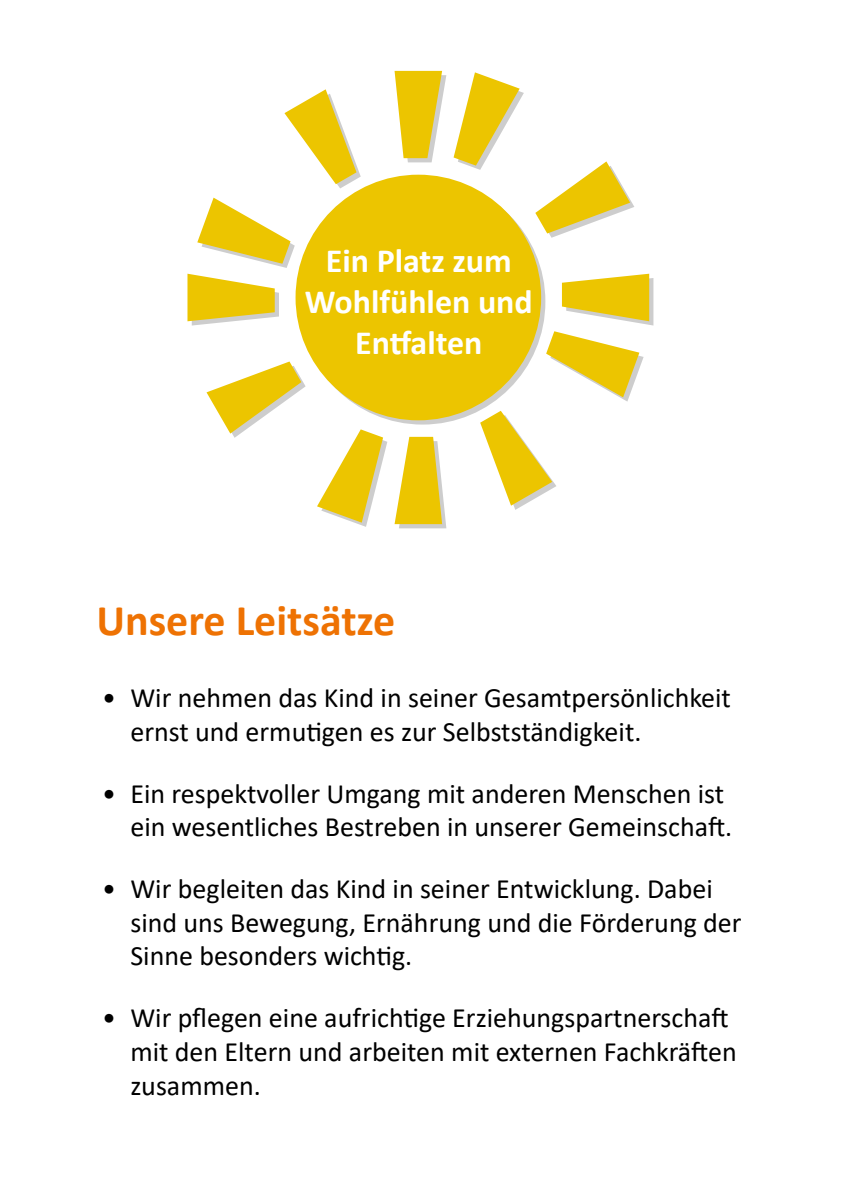
<style>
.page{position:relative;width:842px;height:1191px;background:#fff}
.page>*{position:absolute;margin:0;border:0;box-sizing:border-box;transform-origin:0 0}
.t1{font:700 44px "Calibri";color:#ee7203}
.t2{font:700 34px/40.8px "Calibri";color:#fff;text-align:center}
.t3{font:28px/33.6px "Calibri";color:#000}
</style>
<div class="page">
<svg style="left:300px;top:179px;width:245px;height:245px"></svg>
<div style="left:296px;top:175px;width:245px;height:245px;background:#ecc500;border-radius:50%"></div>
<svg style="left:395px;top:71px;width:51px;height:91px"></svg>
<svg style="left:187px;top:274px;width:92px;height:51px"></svg>
<svg style="left:562px;top:274px;width:91px;height:51px"></svg>
<svg style="left:395px;top:437px;width:51px;height:91px"></svg>
<svg style="left:197px;top:198px;width:98px;height:70px"></svg>
<svg style="left:317px;top:429px;width:70px;height:98px"></svg>
<svg style="left:454px;top:72px;width:70px;height:98px"></svg>
<svg style="left:546px;top:331px;width:98px;height:70px"></svg>
<svg style="left:284px;top:89px;width:77px;height:99px"></svg>
<svg style="left:206px;top:361px;width:100px;height:77px"></svg>
<svg style="left:535px;top:161px;width:99px;height:77px"></svg>
<svg style="left:480px;top:411px;width:76px;height:99px"></svg>
<p class="t2" style="left:305px;top:240px;width:229px">Ein Platz zum<br>Wohlfühlen und<br>Entfalten</p>
<h1 class="t1" style="left:96px;top:589px;width:301px">Unsere Leitsätze</h1>
<p class="t3" style="left:130px;top:680px;width:602px;text-indent:-28px">• Wir nehmen das Kind in seiner Gesamtpersönlichkeit ernst und ermutigen es zur Selbstständigkeit.</p>
<p class="t3" style="left:102px;top:775px;width:632px;text-align:right">• Ein respektvoller Umgang mit anderen Menschen ist ein wesentliches Bestreben in unserer Gemeinschaft.</p>
<p class="t3" style="left:130px;top:871px;width:613px;text-indent:-28px">• Wir begleiten das Kind in seiner Entwicklung. Dabei sind uns Bewegung, Ernährung und die Förderung der<br>Sinne besonders wichtig.</p>
<p class="t3" style="left:130px;top:1000px;width:608px;text-indent:-28px">• Wir pflegen eine aufrichtige Erziehungspartnerschaft mit den Eltern und arbeiten mit externen Fachkräften zusammen.</p>
</div>
